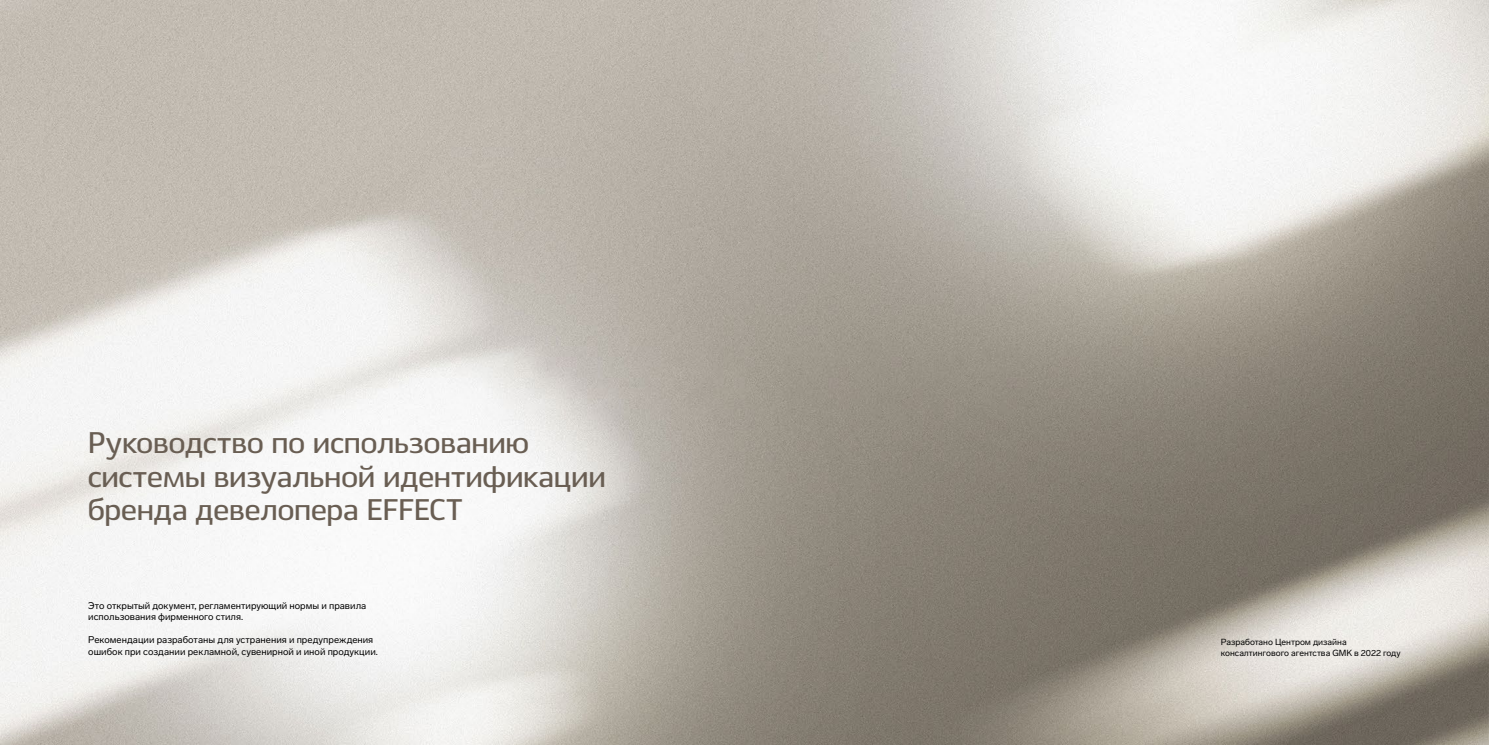
<style>
.page{position:relative;width:1489px;height:745px;background:#fff}
.page>*{position:absolute;margin:0;border:0;box-sizing:border-box;transform-origin:0 0}
.t1{font:700 29.75px/33.2px "ALS Ekibastuz";letter-spacing:-.01em;color:#695e53}
.t2{font:9.62px/11.5px "Lab Grotesque";color:#000}
.t3{font:8.75px/10.5px "Lab Grotesque";color:#000}
</style>
<div class="page">
<img style="left:0;top:0;width:1488px;height:744px">
<h1 class="t1" style="left:88px;top:426px;width:520px">Руководство по использованию системы визуальной идентификации бренда девелопера EFFECT</h1>
<p class="t2" style="left:88px;top:599px;width:279px">Это открытый документ, регламентирующий нормы и правила использования фирменного стиля.</p>
<p class="t2" style="left:88px;top:633px;width:291px">Рекомендации разработаны для устранения и предупреждения ошибок при создании рекламной, сувенирной и иной продукции.</p>
<p class="t3" style="left:1220px;top:636px;width:181px">Разработано Центром дизайна консалтингового агентства GMK в 2022 году</p>
</div>
